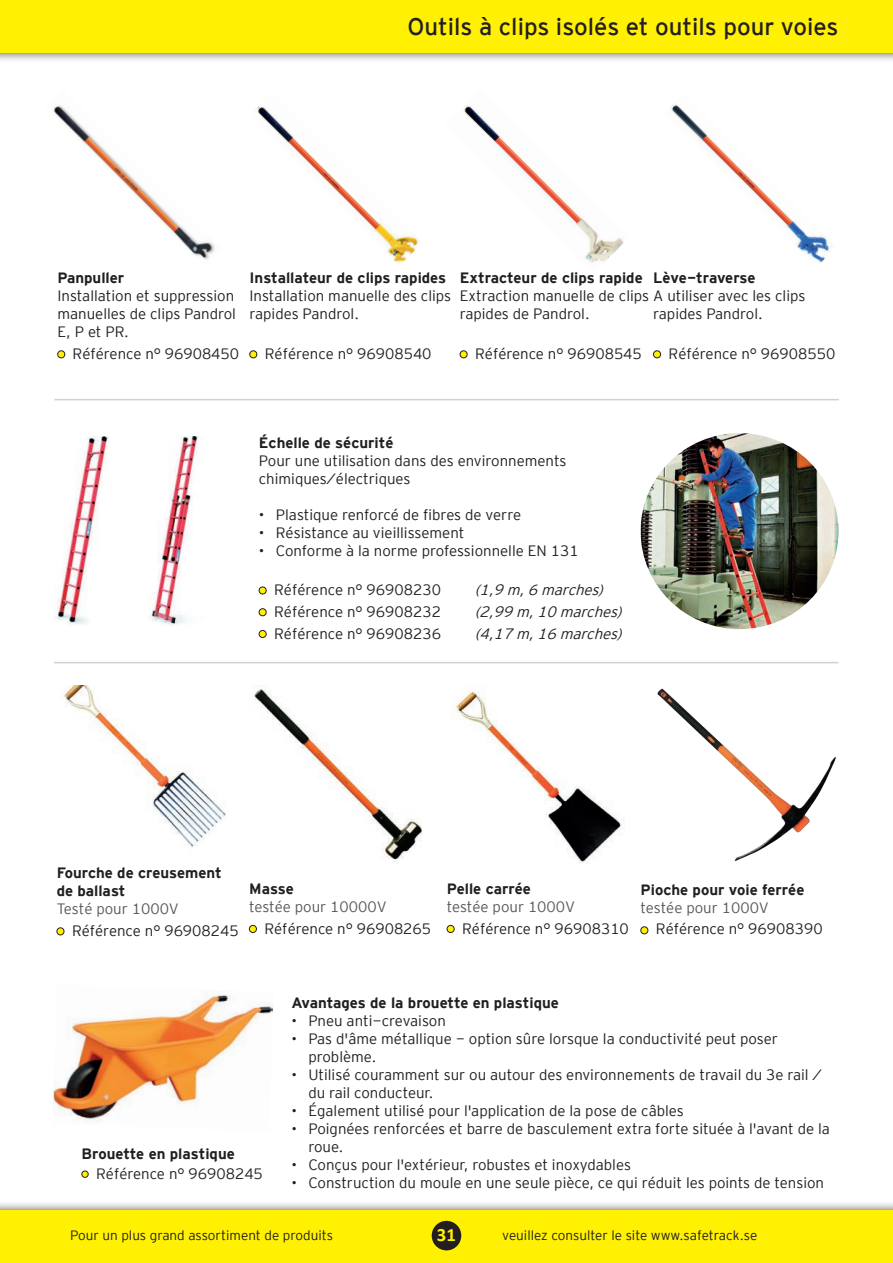
<style>
.page{position:relative;width:893px;height:1263px;background:#fff}
.page>*{position:absolute;margin:0;border:0;box-sizing:border-box;transform-origin:0 0}
.t1{font:24px "Interstate Mono";color:#231f20}
.t2{font:700 18.9px "Calibri";color:#fff101}
.t3{font:15px/18px "Interstate Mono Lgt";color:#231f20}
.t4{font:700 15px/18px "Interstate Mono";color:#231f20}
.t5{font:15px "Interstate Mono Lgt";color:#57585a}
.t6{font:italic 15px "Interstate Mono Lgt";color:#231f20}
.t7{font:13.5px "Interstate Mono Lgt";color:#231f20}
</style>
<div class="page">
<div style="left:0;top:1200px;width:893px;height:63px;background:#231f20;opacity:.75"></div>
<div style="left:0;top:1210px;width:893px;height:53px;background:#fff101"></div>
<div style="left:0;top:0;width:893px;height:63px;background:#231f20;opacity:.75"></div>
<div style="left:0;top:0;width:893px;height:53px;background:#fff101"></div>
<div style="left:432px;top:1221px;width:29px;height:29px;background:#231f20;border-radius:50%"></div>
<img style="left:148px;top:437px;width:50px;height:188px">
<img style="left:463px;top:106px;width:161px;height:157px">
<img style="left:64px;top:686px;width:161px;height:161px">
<img style="left:254px;top:687px;width:168px;height:173px">
<img style="left:455px;top:690px;width:170px;height:173px">
<img style="left:657px;top:688px;width:179px;height:173px">
<div style="left:57px;top:928px;width:7px;height:7px;background:#fff101;border-radius:50%"></div>
<div style="left:57px;top:927px;width:7px;height:8px;border:1px solid #231f20;border-radius:50%"></div>
<div style="left:249px;top:925px;width:7px;height:7px;background:#fff101;border-radius:50%"></div>
<div style="left:249px;top:925px;width:8px;height:8px;border:1px solid #231f20;border-radius:50%"></div>
<div style="left:447px;top:925px;width:7px;height:7px;background:#fff101;border-radius:50%"></div>
<div style="left:447px;top:925px;width:7px;height:8px;border:1px solid #231f20;border-radius:50%"></div>
<div style="left:641px;top:927px;width:7px;height:7px;background:#fff101;border-radius:50%"></div>
<div style="left:641px;top:926px;width:7px;height:8px;border:1px solid #231f20;border-radius:50%"></div>
<img style="left:53px;top:995px;width:220px;height:125px">
<svg style="left:82px;top:1171px;width:6px;height:6px"></svg>
<hr style="left:54px;top:662px;width:784px;height:1px;background:#d1d2d4">
<div style="left:58px;top:351px;width:7px;height:7px;background:#fff101;border-radius:50%"></div>
<div style="left:57px;top:351px;width:8px;height:7px;border:1px solid #231f20;border-radius:50%"></div>
<img style="left:53px;top:105px;width:162px;height:155px">
<div style="left:250px;top:351px;width:7px;height:7px;background:#fff101;border-radius:50%"></div>
<div style="left:250px;top:351px;width:7px;height:7px;border:1px solid #231f20;border-radius:50%"></div>
<div style="left:460px;top:351px;width:7px;height:7px;background:#fff101;border-radius:50%"></div>
<div style="left:460px;top:351px;width:7px;height:7px;border:1px solid #231f20;border-radius:50%"></div>
<div style="left:653px;top:351px;width:8px;height:7px;background:#fff101;border-radius:50%"></div>
<div style="left:653px;top:351px;width:8px;height:7px;border:1px solid #231f20;border-radius:50%"></div>
<img style="left:670px;top:104px;width:162px;height:159px">
<img style="left:257px;top:105px;width:163px;height:158px">
<hr style="left:54px;top:399px;width:785px;height:1px;background:#d1d2d4">
<img style="left:56px;top:437px;width:53px;height:187px">
<img style="left:641px;top:433px;width:197px;height:196px">
<div style="left:259px;top:587px;width:7px;height:7px;background:#fff101;border-radius:50%"></div>
<div style="left:259px;top:587px;width:7px;height:7px;border:1px solid #231f20;border-radius:50%"></div>
<div style="left:259px;top:609px;width:7px;height:7px;background:#fff101;border-radius:50%"></div>
<div style="left:259px;top:608px;width:7px;height:8px;border:1px solid #231f20;border-radius:50%"></div>
<div style="left:259px;top:630px;width:7px;height:7px;background:#fff101;border-radius:50%"></div>
<div style="left:259px;top:630px;width:7px;height:8px;border:1px solid #231f20;border-radius:50%"></div>
<h1 class="t1" style="left:408px;top:13px;width:432px">Outils à clips isolés et outils pour voies</h1>
<p class="t4" style="left:57px;top:269px;width:68px">Panpuller</p>
<p class="t3" style="left:57px;top:287px;width:180px">Installation et suppression manuelles de clips Pandrol<br>E, P et PR.</p>
<p class="t3" style="left:73px;top:345px;width:168px">Référence n° 96908450</p>
<p class="t4" style="left:250px;top:269px;width:198px">Installateur de clips rapides</p>
<p class="t3" style="left:250px;top:287px;width:203px">Installation manuelle des clips rapides Pandrol.</p>
<p class="t3" style="left:265px;top:345px;width:168px">Référence n° 96908540</p>
<p class="t4" style="left:653px;top:269px;width:104px">Lève-traverse</p>
<p class="t3" style="left:653px;top:305px;width:111px">rapides Pandrol.</p>
<p class="t3" style="left:669px;top:345px;width:168px">Référence n° 96908550</p>
<p class="t4" style="left:460px;top:269px;width:184px">Extracteur de clips rapide</p>
<p class="t3" style="left:460px;top:287px;width:347px">Extraction manuelle de clips A utiliser avec les clips rapides de Pandrol.</p>
<p class="t3" style="left:475px;top:345px;width:168px">Référence n° 96908545</p>
<p class="t4" style="left:259px;top:433px;width:136px">Échelle de sécurité</p>
<p class="t3" style="left:259px;top:451px;width:309px">Pour une utilisation dans des environnements chimiques/électriques</p>
<p class="t3" style="left:259px;top:505px;width:264px">• Plastique renforcé de fibres de verre</p>
<p class="t3" style="left:259px;top:523px;width:207px">• Résistance au vieillissement</p>
<p class="t3" style="left:259px;top:541px;width:321px">• Conforme à la norme professionnelle EN 131</p>
<p class="t3" style="left:274px;top:581px;width:168px">Référence n° 96908230</p>
<p class="t6" style="left:475px;top:582px;width:134px">(1,9 m,6 marches)</p>
<p class="t3" style="left:274px;top:603px;width:168px">Référence n° 96908232</p>
<p class="t6" style="left:475px;top:603px;width:152px">(2,99 m,10 marches)</p>
<p class="t3" style="left:274px;top:624px;width:168px">Référence n° 96908236</p>
<p class="t6" style="left:475px;top:625px;width:152px">(4,17 m,16 marches)</p>
<p class="t4" style="left:57px;top:864px;width:167px">Fourche de creusement de ballast</p>
<p class="t5" style="left:57px;top:901px;width:124px">Testé pour 1000V</p>
<p class="t3" style="left:72px;top:922px;width:168px">Référence n° 96908245</p>
<p class="t4" style="left:249px;top:880px;width:46px">Masse</p>
<p class="t5" style="left:249px;top:898px;width:139px">testée pour 10000V</p>
<p class="t3" style="left:264px;top:919px;width:168px">Référence n° 96908265</p>
<p class="t4" style="left:447px;top:880px;width:86px">Pelle carrée</p>
<p class="t5" style="left:447px;top:898px;width:130px">testée pour 1000V</p>
<p class="t3" style="left:462px;top:919px;width:168px">Référence n° 96908310</p>
<p class="t4" style="left:641px;top:880px;width:165px">Pioche pour voie ferrée</p>
<p class="t5" style="left:641px;top:899px;width:130px">testée pour 1000V</p>
<p class="t3" style="left:656px;top:920px;width:168px">Référence n° 96908390</p>
<p class="t4" style="left:82px;top:1145px;width:155px">Brouette en plastique</p>
<p class="t3" style="left:96px;top:1164px;width:168px">Référence n° 96908245</p>
<p class="t4" style="left:291px;top:994px;width:269px">Avantages de la brouette en plastique</p>
<p class="t3" style="left:291px;top:1012px;width:156px">• Pneu anti-crevaison</p>
<p class="t3" style="left:308px;top:1030px;width:471px;text-indent:-17px">• Pas d'âme métallique - option sûre lorsque la conductivité peut poser problème.</p>
<p class="t3" style="left:308px;top:1066px;width:515px;text-indent:-17px">• Utilisé couramment sur ou autour des environnements de travail du 3e rail / du rail conducteur.</p>
<p class="t3" style="left:291px;top:1102px;width:394px">• Également utilisé pour l'application de la pose de câbles</p>
<p class="t3" style="left:308px;top:1120px;width:523px;text-indent:-17px">• Poignées renforcées et barre de basculement extra forte située à l'avant de la roue.</p>
<p class="t3" style="left:291px;top:1156px;width:341px">• Conçus pour l'extérieur, robustes et inoxydables</p>
<p class="t3" style="left:291px;top:1174px;width:534px">• Construction du moule en une seule pièce, ce qui réduit les points de tension</p>
<p class="t7" style="left:70px;top:1228px;width:264px">Pour un plus grand assortiment de produits</p>
<p class="t2" style="left:437px;top:1221px;width:21px">31</p>
<p class="t7" style="left:502px;top:1228px;width:257px">veuillez consulter le site www.safetrack.se</p>
</div>
